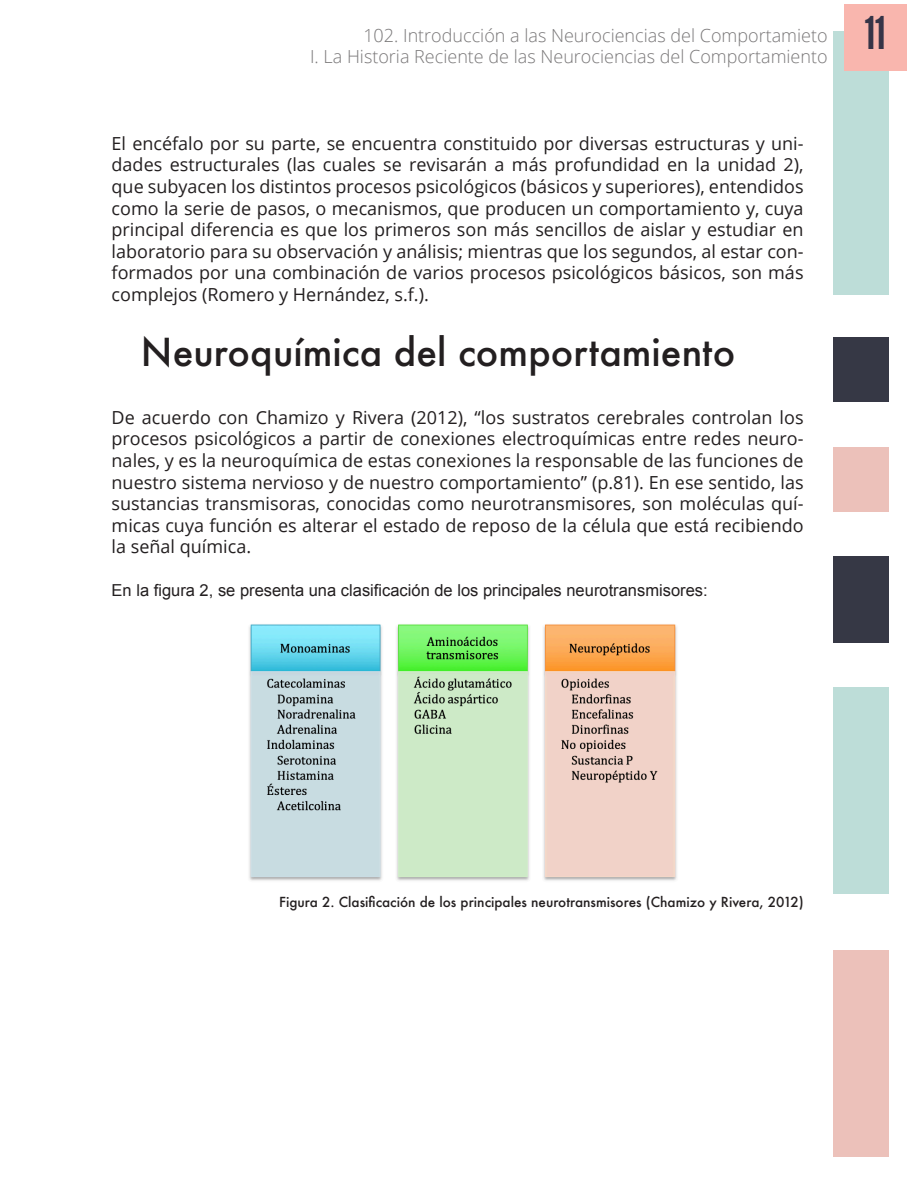
<style>
.page{position:relative;width:918px;height:1188px;background:#fff}
.page>*{position:absolute;margin:0;border:0;box-sizing:border-box;transform-origin:0 0}
.t1{font:45px "League Gothic";color:#363447}
.título{font:500 37.5px "Futura";color:#231f20}
.texto{font:18px/21.6px "Open Sans";color:#231f20;text-align:justify}
.t2{font:300 18px/21.6px "Open Sans";color:#7a7879;text-align:right}
.t3{font:16.5px "Arial";color:#231f20}
.Imágenes{font:500 13.5px "Futura";color:#231f20}
</style>
<div class="page">
<div style="left:833px;top:950px;width:56px;height:207px;background:#ecc1ba"></div>
<div style="left:833px;top:687px;width:56px;height:207px;background:#bdddd8"></div>
<div style="left:833px;top:31px;width:56px;height:264px;background:#bdddd8"></div>
<div style="left:833px;top:448px;width:56px;height:64px;background:#ecc1ba"></div>
<div style="left:833px;top:557px;width:56px;height:86px;background:#363845"></div>
<div style="left:833px;top:337px;width:56px;height:65px;background:#363845"></div>
<div style="left:844px;top:4px;width:63px;height:66px;background:#f9b6ae"></div>
<img style="left:249px;top:624px;width:428px;height:257px">
<p class="t2" style="left:310px;top:24px;width:519px">102. Introducción a las Neurociencias del Comportamieto<br>I. La Historia Reciente de las Neurociencias del Comportamiento</p>
<p class="texto" style="left:112px;top:132px;width:694px">El encéfalo por su parte, se encuentra constituido por diversas estructuras y uni&shy;dades estructurales (las cuales se revisarán a más profundidad en la unidad 2), que subyacen los distintos procesos psicológicos (básicos y superiores), entendidos como la serie de pasos, o mecanismos, que producen un comportamiento y, cuya principal diferencia es que los primeros son más sencillos de aislar y estudiar en laboratorio para su observación y análisis; mientras que los segundos, al estar con&shy;formados por una combinación de varios procesos psicológicos básicos, son más complejos (Romero y Hernández, s.f.).</p>
<p class="título" style="left:141px;top:327px;width:596px">Neuroquímica del comportamiento</p>
<p class="texto" style="left:112px;top:406px;width:694px">De acuerdo con Chamizo y Rivera (2012), “los sustratos cerebrales controlan los procesos psicológicos a partir de conexiones electroquímicas entre redes neuro&shy;nales, y es la neuroquímica de estas conexiones la responsable de las funciones de nuestro sistema nervioso y de nuestro comportamiento” (p.81). En ese sentido, las sustancias transmisoras, conocidas como neurotransmisores, son moléculas quí&shy;micas cuya función es alterar el estado de reposo de la célula que está recibiendo la señal química.</p>
<p class="t3" style="left:112px;top:580px;width:598px">En la figura 2, se presenta una clasificación de los principales neurotransmisores:</p>
<h1 class="t1" style="left:865px;top:6px;width:22px">11</h1>
<p class="Imágenes" style="left:279px;top:893px;width:526px">Figura 2. Clasificación de los principales neurotransmisores (Chamizo y Rivera, 2012)</p>
</div>
